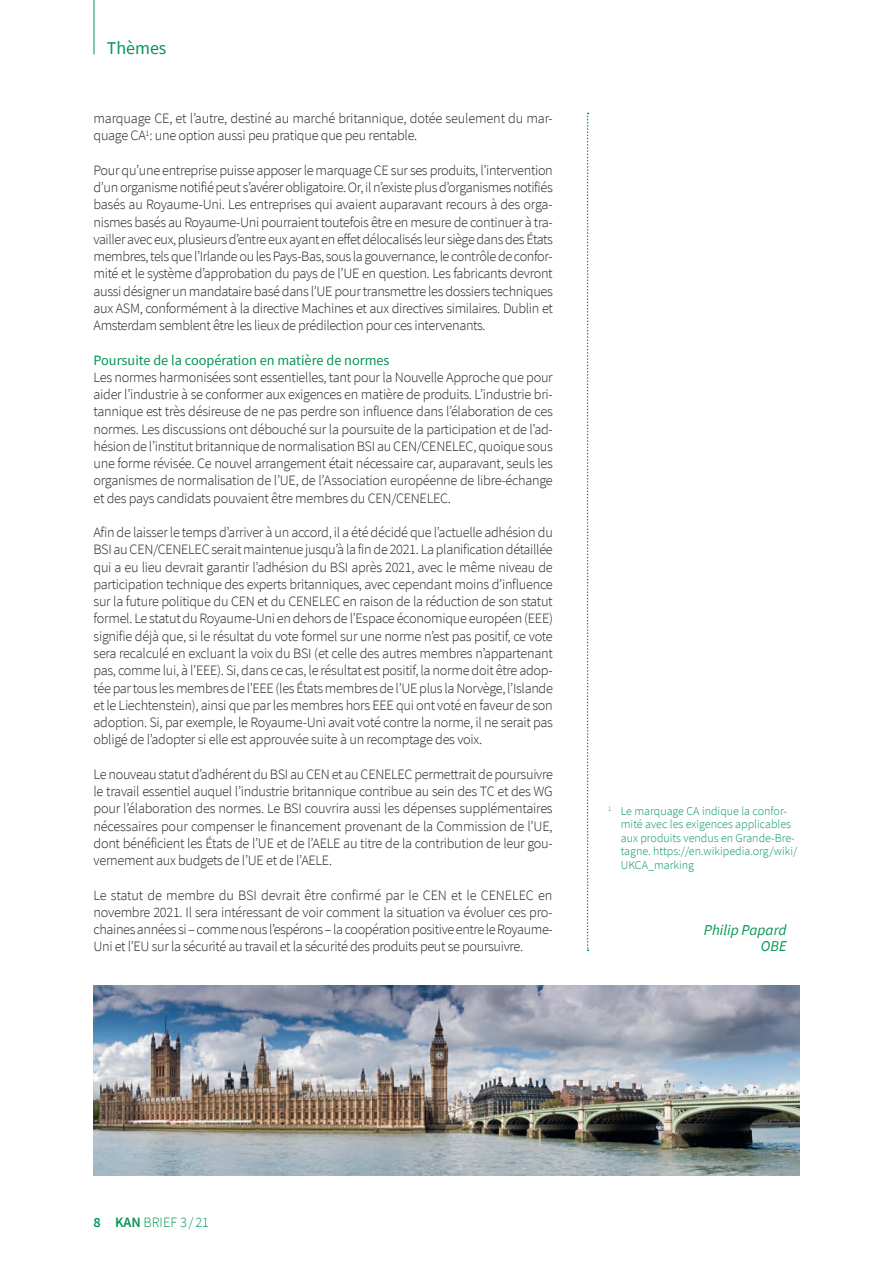
<style>
.page{position:relative;width:893px;height:1263px;background:#fff}
.page>*{position:absolute;margin:0;border:0;box-sizing:border-box;transform-origin:0 0}
.t1{font:18px "Source Sans Pro";color:#049455}
.Autor{font:italic 15px/16.5px "Source Sans Pro";color:#049455;text-align:right}
.g_F{font:300 14.25px/17.2px "Source Sans Pro";letter-spacing:-.02em;color:#231f20;text-align:justify}
.ZU_2{font:14.25px "Source Sans Pro";color:#049455}
.t2{font:300 14.25px "Source Sans Pro";color:#049455}
.FN{font:300 12px/13.5px "Source Sans Pro";color:#049455}
.s1{font-weight:600}
</style>
<div class="page">
<hr style="left:94px;top:0;width:1px;height:54px;background:#049455">
<svg style="left:587px;top:113px;width:2px;height:838px"></svg>
<img style="left:94px;top:986px;width:705px;height:189px">
<p class="t1" style="left:107px;top:37px;width:61px">Thèmes</p>
<p class="g_F" style="left:94px;top:110px;width:461px">marquage CE, et l’autre, destiné au marché britannique, dotée seulement du mar&shy;quage CA<sup>1</sup>: une option aussi peu pratique que peu rentable.</p>
<p class="g_F" style="left:94px;top:161px;width:461px">Pour qu’une entreprise puisse apposer le marquage CE sur ses produits, l’intervention d’un organisme notifié peut s’avérer obligatoire. Or, il n’existe plus d’organismes notifiés basés au Royaume-Uni. Les entreprises qui avaient auparavant recours à des orga&shy;nismes basés au Royaume-Uni pourraient toutefois être en mesure de continuer à tra&shy;vailler avec eux, plusieurs d’entre eux ayant en effet délocalisés leur siège dans des États membres, tels que l’Irlande ou les Pays-Bas, sous la gouvernance, le contrôle de confor&shy;mité et le système d’approbation du pays de l’UE en question. Les fabricants devront aussi désigner un mandataire basé dans l’UE pour transmettre les dossiers techniques aux ASM, conformément à la directive Machines et aux directives similaires. Dublin et Amsterdam semblent être les lieux de prédilection pour ces intervenants.</p>
<p class="ZU_2" style="left:94px;top:351px;width:298px">Poursuite de la coopération en matière de normes</p>
<p class="g_F" style="left:94px;top:368px;width:461px">Les normes harmonisées sont essentielles, tant pour la Nouvelle Approche que pour aider l’industrie à se conformer aux exigences en matière de produits. L’industrie bri&shy;tannique est très désireuse de ne pas perdre son influence dans l’élaboration de ces normes. Les discussions ont débouché sur la poursuite de la participation et de l’ad&shy;hésion de l’institut britannique de normalisation BSI au CEN/CENELEC, quoique sous une forme révisée. Ce nouvel arrangement était nécessaire car, auparavant, seuls les organismes de normalisation de l’UE, de l’Association européenne de libre-échange et des pays candidats pouvaient être membres du CEN/CENELEC.</p>
<p class="g_F" style="left:94px;top:524px;width:461px">Afin de laisser le temps d’arriver à un accord, il a été décidé que l’actuelle adhésion du BSI au CEN/CENELEC serait maintenue jusqu’à la fin de 2021. La planification détaillée qui a eu lieu devrait garantir l’adhésion du BSI après 2021, avec le même niveau de participation technique des experts britanniques, avec cependant moins d’influence sur la future politique du CEN et du CENELEC en raison de la réduction de son statut formel. Le statut du Royaume-Uni en dehors de l’Espace économique européen (EEE) signifie déjà que, si le résultat du vote formel sur une norme n’est pas positif, ce vote sera recalculé en excluant la voix du BSI (et celle des autres membres n’appartenant pas, comme lui, à l’EEE). Si, dans ce cas, le résultat est positif, la norme doit être adop&shy;tée par tous les membres de l’EEE (les États membres de l’UE plus la Norvège, l’Islande et le Liechtenstein), ainsi que par les membres hors EEE qui ont voté en faveur de son adoption. Si, par exemple, le Royaume-Uni avait voté contre la norme, il ne serait pas obligé de l’adopter si elle est approuvée suite à un recomptage des voix.</p>
<p class="g_F" style="left:94px;top:765px;width:461px">Le nouveau statut d’adhérent du BSI au CEN et au CENELEC permettrait de poursuivre le travail essentiel auquel l’industrie britannique contribue au sein des TC et des WG pour l’élaboration des normes. Le BSI couvrira aussi les dépenses supplémentaires nécessaires pour compenser le financement provenant de la Commission de l’UE, dont bénéficient les États de l’UE et de l’AELE au titre de la contribution de leur gou&shy;vernement aux budgets de l’UE et de l’AELE.</p>
<p class="g_F" style="left:94px;top:886px;width:461px">Le statut de membre du BSI devrait être confirmé par le CEN et le CENELEC en novembre 2021. Il sera intéressant de voir comment la situation va évoluer ces pro&shy;chaines années si – comme nous l’espérons – la coopération positive entre le Royaume-Uni et l’EU sur la sécurité au travail et la sécurité des produits peut se poursuivre.</p>
<p class="FN" style="left:621px;top:804px;width:178px;text-indent:-13px"><sup>1</sup> Le marquage CA indique la confor&shy;mité avec les exigences applicables aux produits vendus en Grande-Bre&shy;tagne. https://en.wikipedia.org/wiki/<br>UKCA_marking</p>
<p class="Autor" style="left:704px;top:921px;width:84px">Philip Papard<br>OBE</p>
<p class="t2" style="left:94px;top:1214px;width:117px"><span class="s1">8 KAN</span> BRIEF 3 / 21</p>
</div>
